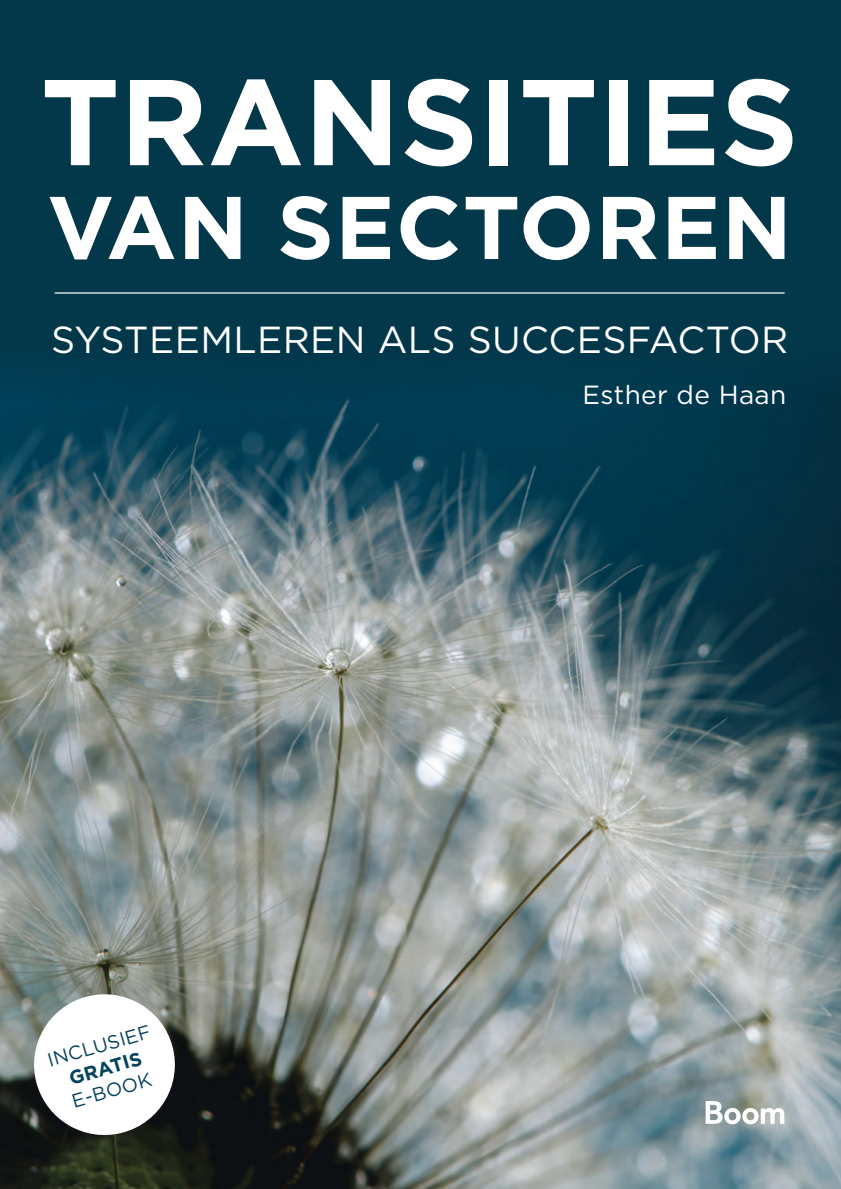
<style>
.page{position:relative;width:841px;height:1189px;background:#fff}
.page>*{position:absolute;margin:0;border:0;box-sizing:border-box;transform-origin:0 0}
.t1{font:700 121.62px "Gotham";color:#fff}
.t2{font:700 88.73px "Gotham";letter-spacing:.015em;color:#fff}
.t3{font:37.62px "Gotham";letter-spacing:.01em;color:#fff}
.t4{font:26.25px "Gotham";letter-spacing:.015em;color:#fff}
.t5{font:19.25px "Gotham";color:#06435c}
.t6{font:700 19.25px "Gotham";color:#06435c}
</style>
<div class="page">
<img style="left:0;top:401px;width:840px;height:787px">
<div style="left:0;top:0;width:840px;height:401px;background:#03374a"></div>
<hr style="left:55px;top:292px;width:729px;height:1px;background:#fff">
<svg style="left:26px;top:986px;width:156px;height:156px"></svg>
<svg style="left:705px;top:1101px;width:78px;height:23px"></svg>
<h1 class="t1" style="left:41px;top:41px;width:758px">TRANSITIES</h1>
<h2 class="t2" style="left:47px;top:169px;width:745px">VAN SECTOREN</h2>
<p class="t3" style="left:51px;top:315px;width:738px">SYSTEEMLEREN ALS SUCCESFACTOR</p>
<p class="t4" style="left:582px;top:378px;width:205px">ESTHER DE HAAN</p>
<p class="t5" style="left:45px;top:1048px;width:108px;rotate:-16deg">INCLUSI EF</p>
<p class="t6" style="left:66px;top:1066px;width:76px;rotate:-16deg">GRAT IS</p>
<p class="t5" style="left:69px;top:1089px;width:84px;rotate:-16deg">E-BOOK</p>
</div>
